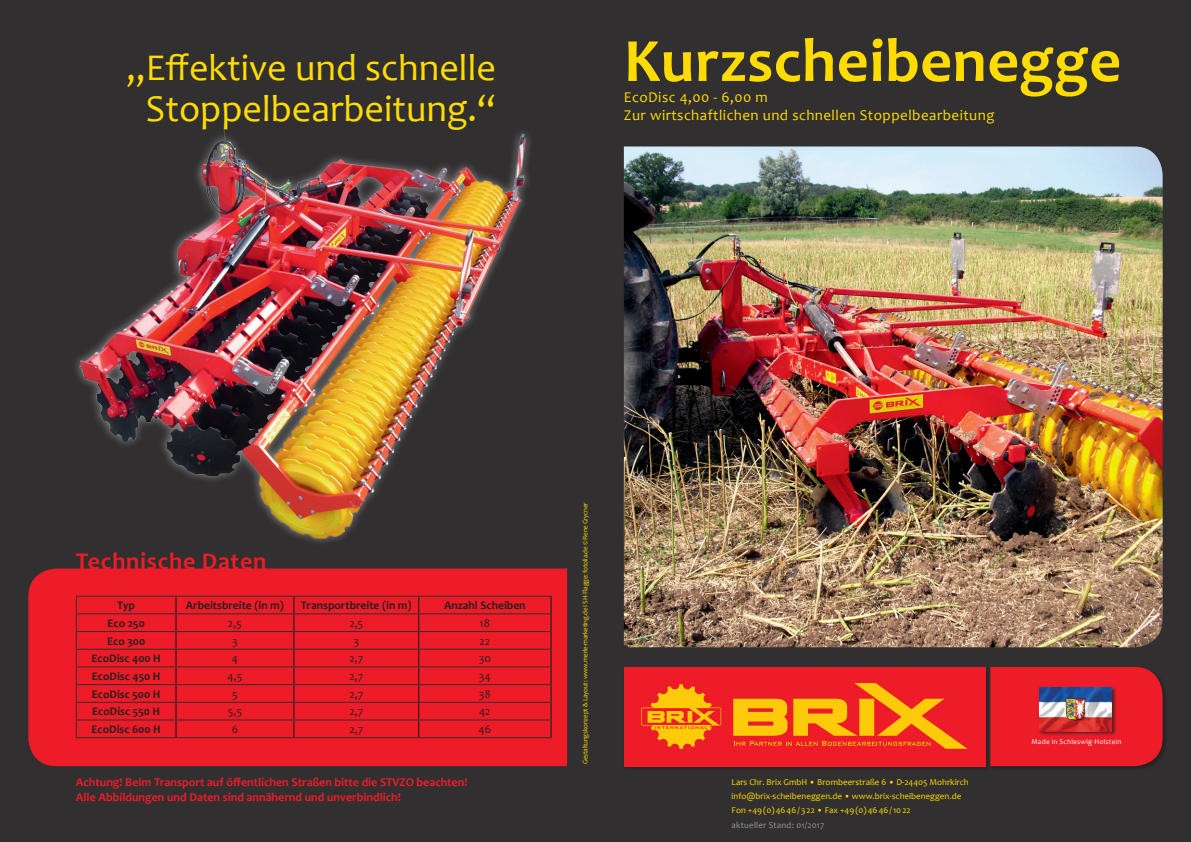
<style>
.page{position:relative;width:1191px;height:842px;background:#312f30}
.page>*{position:absolute;margin:0;border:0;box-sizing:border-box;transform-origin:0 0}
.t1{font:700 62px "Candara";letter-spacing:.01em;color:#ffdc01}
.t2{font:38px "Candara";color:#ffdc01}
.t3{font:700 24px "Candara";letter-spacing:.03em;color:#ee1c28}
.t4{font:15px "Candara";letter-spacing:.03em;color:#ffdc01}
.t5{font:700 12px "Candara";color:#ee1c28}
.t6{font:700 11.6px "Candara";color:#231f20}
.t7{font:11.6px "Candara";color:#231f20}
.t8{font:9px "Candara";color:#ffdc01}
.t9{font:9px "Candara";letter-spacing:.02em;color:#939598}
.t10{font:7.3px "Candara";letter-spacing:.03em;color:#fff}
.t11{font:7px "Candara";letter-spacing:-.03em;color:#ffdc01}
</style>
<div class="page">
<img style="left:624px;top:146px;width:538px;height:501px">
<div style="left:28px;top:568px;width:540px;height:199px;background:#ee1c28"></div>
<svg style="left:175px;top:597px;width:2px;height:140px"></svg>
<svg style="left:293px;top:597px;width:1px;height:140px"></svg>
<svg style="left:418px;top:597px;width:1px;height:140px"></svg>
<svg style="left:550px;top:597px;width:1px;height:140px"></svg>
<hr style="left:76px;top:596px;width:100px;height:1px;background:#312f30">
<hr style="left:176px;top:596px;width:118px;height:1px;background:#312f30">
<hr style="left:294px;top:596px;width:125px;height:1px;background:#312f30">
<hr style="left:419px;top:596px;width:132px;height:1px;background:#312f30">
<hr style="left:76px;top:614px;width:100px;height:1px;background:#312f30">
<hr style="left:176px;top:614px;width:118px;height:1px;background:#312f30">
<hr style="left:294px;top:614px;width:125px;height:1px;background:#312f30">
<hr style="left:419px;top:614px;width:131px;height:1px;background:#312f30">
<hr style="left:76px;top:631px;width:100px;height:1px;background:#312f30">
<hr style="left:176px;top:631px;width:118px;height:1px;background:#312f30">
<hr style="left:294px;top:631px;width:125px;height:1px;background:#312f30">
<hr style="left:419px;top:631px;width:131px;height:1px;background:#312f30">
<hr style="left:76px;top:649px;width:100px;height:1px;background:#312f30">
<hr style="left:176px;top:649px;width:118px;height:1px;background:#312f30">
<hr style="left:294px;top:649px;width:125px;height:1px;background:#312f30">
<hr style="left:419px;top:649px;width:131px;height:1px;background:#312f30">
<hr style="left:76px;top:667px;width:100px;height:1px;background:#312f30">
<hr style="left:176px;top:667px;width:118px;height:1px;background:#312f30">
<hr style="left:294px;top:667px;width:125px;height:1px;background:#312f30">
<hr style="left:419px;top:667px;width:131px;height:1px;background:#312f30">
<hr style="left:76px;top:684px;width:100px;height:1px;background:#312f30">
<hr style="left:176px;top:684px;width:118px;height:1px;background:#312f30">
<hr style="left:294px;top:684px;width:125px;height:1px;background:#312f30">
<hr style="left:419px;top:684px;width:131px;height:1px;background:#312f30">
<hr style="left:76px;top:702px;width:100px;height:1px;background:#312f30">
<hr style="left:176px;top:702px;width:118px;height:1px;background:#312f30">
<hr style="left:294px;top:702px;width:125px;height:1px;background:#312f30">
<hr style="left:419px;top:702px;width:131px;height:1px;background:#312f30">
<hr style="left:76px;top:720px;width:100px;height:1px;background:#312f30">
<svg style="left:76px;top:596px;width:1px;height:141px"></svg>
<hr style="left:176px;top:720px;width:118px;height:1px;background:#312f30">
<hr style="left:294px;top:720px;width:125px;height:1px;background:#312f30">
<hr style="left:419px;top:720px;width:131px;height:1px;background:#312f30">
<hr style="left:76px;top:737px;width:100px;height:1px;background:#312f30">
<hr style="left:176px;top:737px;width:118px;height:1px;background:#312f30">
<hr style="left:294px;top:737px;width:125px;height:1px;background:#312f30">
<hr style="left:419px;top:737px;width:132px;height:1px;background:#312f30">
<img style="left:76px;top:130px;width:454px;height:413px">
<div style="left:622px;top:666px;width:368px;height:105px;background:#231f20;opacity:.75"></div>
<div style="left:624px;top:667px;width:361px;height:99px;background:#ee1c28"></div>
<svg style="left:733px;top:683px;width:234px;height:66px"></svg>
<svg style="left:641px;top:684px;width:80px;height:65px"></svg>
<div style="left:989px;top:666px;width:178px;height:105px;background:#231f20;opacity:.75"></div>
<div style="left:990px;top:667px;width:172px;height:99px;background:#ee1c28"></div>
<div style="left:1038px;top:687px;width:78px;height:49px;background:#231f20;opacity:.75"></div>
<img style="left:1039px;top:688px;width:72px;height:43px">
<p class="t2" style="left:126px;top:45px;width:371px">„Effektive und schnelle</p>
<p class="t2" style="left:146px;top:86px;width:352px">Stoppelbearbeitung.“</p>
<p class="t1" style="left:624px;top:23px;width:499px">Kurzscheibenegge</p>
<p class="t4" style="left:624px;top:88px;width:145px">EcoDisc 4,00 - 6,00 m</p>
<p class="t4" style="left:624px;top:106px;width:372px">Zur wirtschaftlichen und schnellen Stoppelbearbeitung</p>
<p class="t3" style="left:76px;top:546px;width:192px">Technische Daten</p>
<p class="t6" style="left:117px;top:598px;width:19px">Typ</p>
<p class="t6" style="left:186px;top:598px;width:100px">Arbeitsbreite (in m)</p>
<p class="t6" style="left:301px;top:598px;width:112px">Transportbreite (in m)</p>
<p class="t6" style="left:444px;top:598px;width:83px">Anzahl Scheiben</p>
<p class="t6" style="left:107px;top:616px;width:39px">Eco 250</p>
<p class="t7" style="left:228px;top:616px;width:15px">2,5</p>
<p class="t7" style="left:349px;top:616px;width:15px">2,5</p>
<p class="t7" style="left:479px;top:616px;width:12px">18</p>
<p class="t6" style="left:107px;top:634px;width:40px">Eco 300</p>
<p class="t7" style="left:232px;top:634px;width:7px">3</p>
<p class="t7" style="left:353px;top:634px;width:7px">3</p>
<p class="t7" style="left:479px;top:634px;width:12px">22</p>
<p class="t6" style="left:91px;top:651px;width:71px">EcoDisc 400 H</p>
<p class="t7" style="left:232px;top:651px;width:8px">4</p>
<p class="t7" style="left:349px;top:651px;width:15px">2,7</p>
<p class="t7" style="left:479px;top:651px;width:14px">30</p>
<p class="t6" style="left:92px;top:669px;width:70px">EcoDisc 450 H</p>
<p class="t7" style="left:227px;top:669px;width:16px">4,5</p>
<p class="t7" style="left:349px;top:669px;width:15px">2,7</p>
<p class="t7" style="left:479px;top:669px;width:13px">34</p>
<p class="t6" style="left:92px;top:687px;width:70px">EcoDisc 500 H</p>
<p class="t7" style="left:232px;top:687px;width:7px">5</p>
<p class="t7" style="left:349px;top:687px;width:15px">2,7</p>
<p class="t7" style="left:479px;top:687px;width:14px">38</p>
<p class="t6" style="left:92px;top:705px;width:69px">EcoDisc 550 H</p>
<p class="t7" style="left:228px;top:705px;width:16px">5,5</p>
<p class="t7" style="left:349px;top:705px;width:15px">2,7</p>
<p class="t7" style="left:479px;top:705px;width:13px">42</p>
<p class="t6" style="left:91px;top:722px;width:71px">EcoDisc 600 H</p>
<p class="t7" style="left:232px;top:722px;width:8px">6</p>
<p class="t7" style="left:349px;top:722px;width:15px">2,7</p>
<p class="t7" style="left:478px;top:722px;width:14px">46</p>
<p class="t5" style="left:76px;top:775px;width:393px">Achtung! Beim Transport auf öffentlichen Straßen bitte die STVZO beachten!</p>
<p class="t5" style="left:76px;top:789px;width:326px">Alle Abbildungen und Daten sind annähernd und unverbindlich!</p>
<p class="t11" style="left:581px;top:764px;width:263px;rotate:-90deg">Gestaltungskonzept &amp; Layout: www.merle-marketing.de I SH-Flagge: fotolia.de © Rene Grycner</p>
<p class="t8" style="left:731px;top:777px;width:239px">Lars Chr. Brix GmbH • Brombeerstraße 6 • D-24405 Mohrkirch</p>
<p class="t8" style="left:731px;top:791px;width:231px">info@brix-scheibeneggen.de • www.brix-scheibeneggen.de</p>
<p class="t8" style="left:731px;top:805px;width:181px">Fon +49(0)4646/ 3 22 • Fax +49(0)4646/1022</p>
<p class="t9" style="left:731px;top:820px;width:94px">aktueller Stand: 01/2017</p>
<p class="t10" style="left:1031px;top:737px;width:91px">Made in Schleswig-Holstein</p>
</div>
